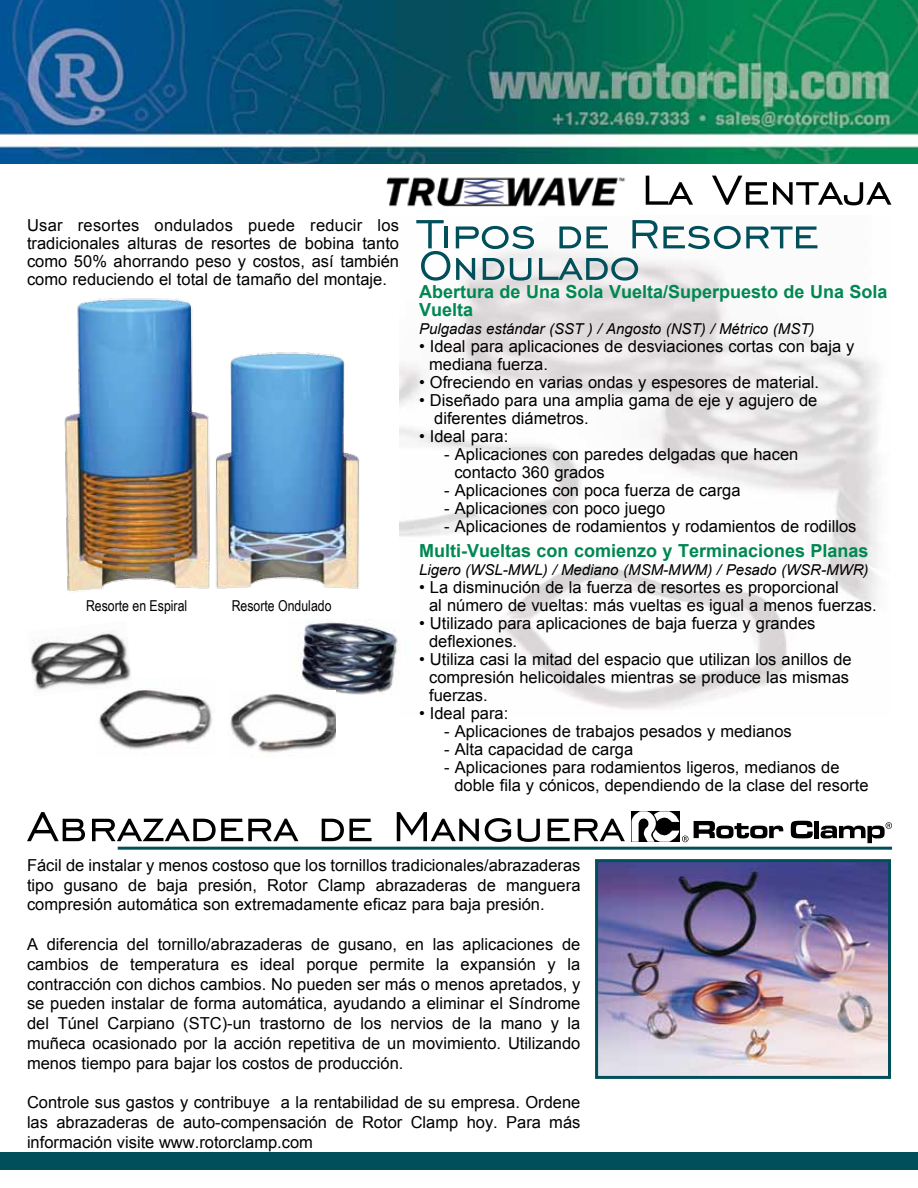
<style>
.page{position:relative;width:918px;height:1188px;background:#fff}
.page>*{position:absolute;margin:0;border:0;box-sizing:border-box;transform-origin:0 0}
.t1{font:54px "Engravers Gothic BT";color:#000}
.t2{font:52.5px "Engravers Gothic BT";color:#004f5a}
.t3{font:700 18px/18px "Arial";color:#008752}
.t4{font:16.5px/18px "Arial";color:#000}
.t5{font:italic 15px "Arial";color:#000}
.t6{font:15px "Arial Narrow";color:#000}
</style>
<div class="page">
<img style="left:399px;top:249px;width:480px;height:461px">
<div style="left:0;top:1152px;width:918px;height:18px;background:#004f5a"></div>
<img style="left:0;top:0;width:918px;height:164px">
<img style="left:386px;top:177px;width:240px;height:30px">
<img style="left:64px;top:298px;width:295px;height:294px">
<img style="left:298px;top:619px;width:109px;height:75px">
<img style="left:230px;top:690px;width:106px;height:63px">
<img style="left:98px;top:690px;width:114px;height:60px">
<img style="left:30px;top:632px;width:103px;height:64px">
<svg style="left:791px;top:821px;width:22px;height:17px"></svg>
<div style="left:814px;top:821px;width:5px;height:17px;background:#000"></div>
<svg style="left:821px;top:822px;width:71px;height:21px"></svg>
<svg style="left:631px;top:811px;width:1px;height:31px"></svg>
<svg style="left:632px;top:811px;width:151px;height:31px"></svg>
<hr style="left:118px;top:847px;width:774px;height:3px;background:#004f5a">
<img style="left:599px;top:863px;width:288px;height:212px">
<div style="left:595px;top:859px;width:296px;height:220px;border:3px solid #004f5a"></div>
<p class="t4" style="left:27px;top:216px;width:374px;text-align:justify">Usar resortes ondulados puede reducir los tradicionales alturas de resortes de bobina tanto como 50% ahorrando peso y costos, así también como reduciendo el total de tamaño del montaje.</p>
<h1 class="t1" style="left:641px;top:160px;width:251px">La Ventaja</h1>
<h2 class="t2" style="left:419px;top:205px;width:401px">Tipos de Resorte</h2>
<h2 class="t2" style="left:419px;top:236px;width:222px">Ondulado</h2>
<p class="t3" style="left:419px;top:283px;width:470px">Abertura de Una Sola Vuelta/Superpuesto de Una Sola<br>Vuelta</p>
<p class="t5" style="left:419px;top:319px;width:397px">Pulgadas estándar (SST ) / Angosto (NST) / Métrico (MST)</p>
<p class="t4" style="left:429px;top:337px;width:427px;text-indent:-10px">• Ideal para aplicaciones de desviaciones cortas con baja y mediana fuerza.</p>
<p class="t4" style="left:419px;top:373px;width:402px">• Ofreciendo en varias ondas y espesores de material.</p>
<p class="t4" style="left:434px;top:391px;width:385px;text-indent:-15px">• Diseñado para una amplia gama de eje y agujero de diferentes diámetros.</p>
<p class="t4" style="left:419px;top:427px;width:91px">• Ideal para:</p>
<p class="t4" style="left:454px;top:445px;width:345px;text-indent:-10px">- Aplicaciones con paredes delgadas que hacen contacto 360 grados</p>
<p class="t4" style="left:444px;top:481px;width:298px">- Aplicaciones con poca fuerza de carga</p>
<p class="t4" style="left:444px;top:499px;width:223px">- Aplicaciones con poco juego</p>
<p class="t4" style="left:444px;top:517px;width:414px">- Aplicaciones de rodamientos y rodamientos de rodillos</p>
<p class="t3" style="left:419px;top:542px;width:451px">Multi-Vueltas con comienzo y Terminaciones Planas</p>
<p class="t5" style="left:419px;top:560px;width:451px">Ligero (WSL-MWL) / Mediano (MSM-MWM) / Pesado (WSR-MWR)</p>
<p class="t4" style="left:429px;top:578px;width:449px;text-indent:-10px">• La disminución de la fuerza de resortes es proporcional<br>al número de vueltas: más vueltas es igual a menos fuerzas.</p>
<p class="t4" style="left:429px;top:614px;width:388px;text-indent:-10px">• Utilizado para aplicaciones de baja fuerza y grandes deflexiones.</p>
<p class="t4" style="left:429px;top:650px;width:424px;text-indent:-10px">• Utiliza casi la mitad del espacio que utilizan los anillos de compresión helicoidales mientras se produce las mismas fuerzas.</p>
<p class="t4" style="left:419px;top:704px;width:91px">• Ideal para:</p>
<p class="t4" style="left:444px;top:722px;width:349px">- Aplicaciones de trabajos pesados y medianos</p>
<p class="t4" style="left:444px;top:740px;width:190px">- Alta capacidad de carga</p>
<p class="t4" style="left:454px;top:758px;width:416px;text-indent:-10px">- Aplicaciones para rodamientos ligeros, medianos de doble fila y cónicos, dependiendo de la clase del resorte</p>
<h1 class="t1" style="left:27px;top:796px;width:599px">Abrazadera de Manguera</h1>
<p class="t4" style="left:27px;top:855px;width:555px;line-height:19.8px;text-align:justify">Fácil de instalar y menos costoso que los tornillos tradicionales/abrazaderas tipo gusano de baja presión, Rotor Clamp abrazaderas de manguera compresión automática son extremadamente eficaz para baja presión.</p>
<p class="t4" style="left:27px;top:934px;width:555px;line-height:19.8px;text-align:justify">A diferencia del tornillo/abrazaderas de gusano, en las aplicaciones de cambios de temperatura es ideal porque permite la expansión y la contracción con dichos cambios. No pueden ser más o menos apretados, y se pueden instalar de forma automática, ayudando a eliminar el Síndrome del Túnel Carpiano (STC)-un trastorno de los nervios de la mano y la muñeca ocasionado por la acción repetitiva de un movimiento. Utilizando menos tiempo para bajar los costos de producción.</p>
<p class="t4" style="left:27px;top:1093px;width:555px;line-height:19.8px;text-align:justify">Controle sus gastos y contribuye a la rentabilidad de su empresa. Ordene las abrazaderas de auto-compensación de Rotor Clamp hoy. Para más información visite www.rotorclamp.com</p>
<p class="t6" style="left:86px;top:595px;width:103px">Resorte en Espiral</p>
<p class="t6" style="left:232px;top:595px;width:101px">Resorte Ondulado</p>
</div>
